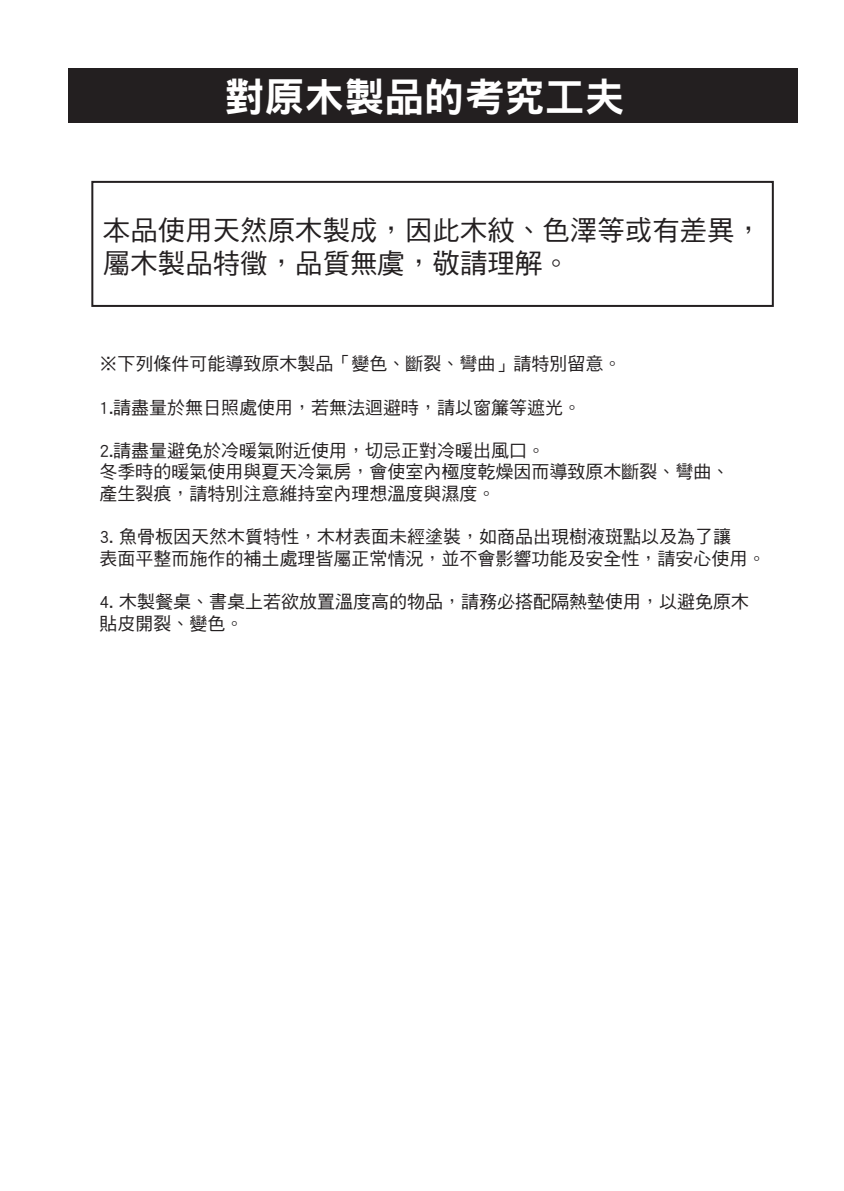
<style>
.page{position:relative;width:844px;height:1191px;background:#fff}
.page>*{position:absolute;margin:0;border:0;box-sizing:border-box;transform-origin:0 0}
.t1{font:40px "DF Hei Std W9";color:#fff}
.t2{font:27.4px/33px "DF Hei Std W5";color:#231f20}
.t3{font:18px/21.6px "DF Hei Std W5";color:#231f20}
</style>
<div class="page">
<div style="left:68px;top:68px;width:729px;height:55px;background:#231f20"></div>
<div style="left:91px;top:181px;width:683px;height:126px;border:2px solid #231f20"></div>
<h1 class="t1" style="left:225px;top:75px;width:402px">對原木製品的考究工夫</h1>
<h2 class="t2" style="left:103px;top:213px;width:661px">本品使用天然原木製成，因此木紋、色澤等或有差異，屬木製品特徵，品質無虞，敬請理解。</h2>
<p class="t3" style="left:99px;top:352px;width:524px">※下列條件可能導致原木製品「變色、斷裂、彎曲」請特別留意。</p>
<p class="t3" style="left:99px;top:396px;width:483px">1.請盡量於無日照處使用，若無法迴避時，請以窗簾等遮光。</p>
<p class="t3" style="left:99px;top:439px;width:632px">2.請盡量避免於冷暖氣附近使用，切忌正對冷暖出風口。<br>冬季時的暖氣使用與夏天冷氣房，會使室內極度乾燥因而導致原木斷裂、彎曲、產生裂痕，請特別注意維持室內理想溫度與濕度。</p>
<p class="t3" style="left:99px;top:526px;width:668px">3. 魚骨板因天然木質特性，木材表面未經塗裝，如商品出現樹液斑點以及為了讓<br>表面平整而施作的補土處理皆屬正常情況，並不會影響功能及安全性，請安心使用。</p>
<p class="t3" style="left:99px;top:590px;width:651px">4. 木製餐桌、書桌上若欲放置溫度高的物品，請務必搭配隔熱墊使用，以避免原木貼皮開裂、變色。</p>
</div>
